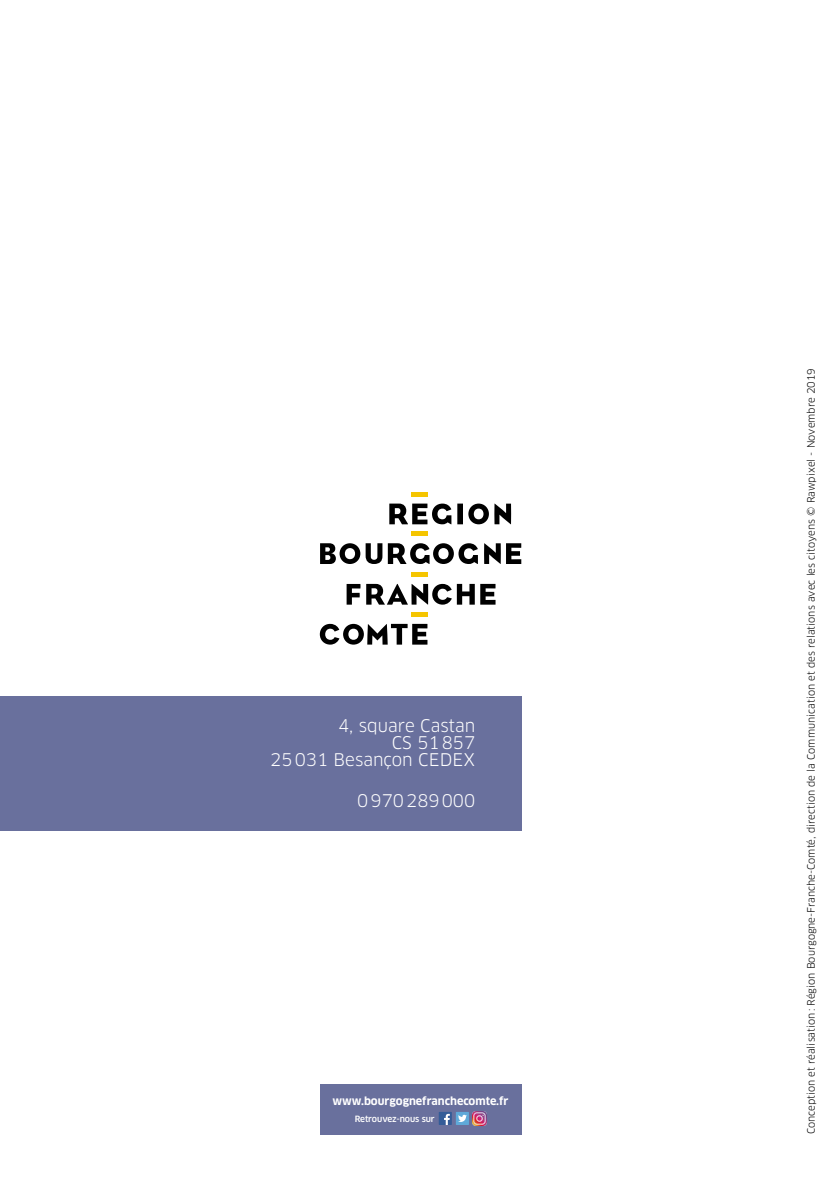
<style>
.page{position:relative;width:840px;height:1191px;background:#fff}
.page>*{position:absolute;margin:0;border:0;box-sizing:border-box;transform-origin:0 0}
.t1{font:17px/17px "Clan Pro";color:#fff;text-align:right}
.t2{font:700 11px "Clan Pro";color:#fff}
.t3{font:10px "Clan Pro";color:#000}
.t4{font:500 8.4px "Clan Pro";letter-spacing:-.01em;color:#fff}
</style>
<div class="page">
<div style="left:0;top:696px;width:521px;height:134px;background:#69709d"></div>
<svg style="left:346px;top:584px;width:14px;height:20px"></svg>
<div style="left:457px;top:503px;width:5px;height:21px;background:#000"></div>
<svg style="left:468px;top:503px;width:20px;height:21px"></svg>
<svg style="left:494px;top:503px;width:17px;height:21px"></svg>
<svg style="left:366px;top:584px;width:108px;height:20px"></svg>
<svg style="left:320px;top:543px;width:157px;height:21px"></svg>
<svg style="left:319px;top:624px;width:108px;height:20px"></svg>
<svg style="left:389px;top:503px;width:62px;height:21px"></svg>
<svg style="left:480px;top:584px;width:15px;height:20px"></svg>
<svg style="left:484px;top:543px;width:37px;height:21px"></svg>
<hr style="left:411px;top:612px;width:17px;height:4px;background:#f5c500">
<hr style="left:411px;top:572px;width:17px;height:4px;background:#f5c500">
<div style="left:411px;top:531px;width:17px;height:5px;background:#f5c500"></div>
<hr style="left:411px;top:492px;width:17px;height:4px;background:#f5c500">
<div style="left:319px;top:1084px;width:202px;height:50px;background:#69709d"></div>
<svg style="left:438px;top:1112px;width:13px;height:13px"></svg>
<div style="left:455px;top:1111px;width:13px;height:14px;background:#5fa9d9"></div>
<svg style="left:458px;top:1114px;width:8px;height:8px"></svg>
<svg style="left:472px;top:1112px;width:13px;height:13px"></svg>
<h1 class="t1" style="left:270px;top:717px;width:206px">4, square Castan<br>CS 51857<br>25031 Besançon CEDEX</h1>
<h1 class="t1" style="left:357px;top:792px;width:119px">0970289000</h1>
<p class="t2" style="left:332px;top:1094px;width:178px">www.bourgognefranchecomte.fr</p>
<p class="t4" style="left:354px;top:1113px;width:82px">Retrouvez-nous sur</p>
<p class="t3" style="left:804px;top:1134px;width:768px;rotate:-90deg">Conception et réalisation: Région Bourgogne-Franche-Comté, direction de la Communication et des relations avec les citoyens © Rawpixel - Novembre 2019</p>
</div>
